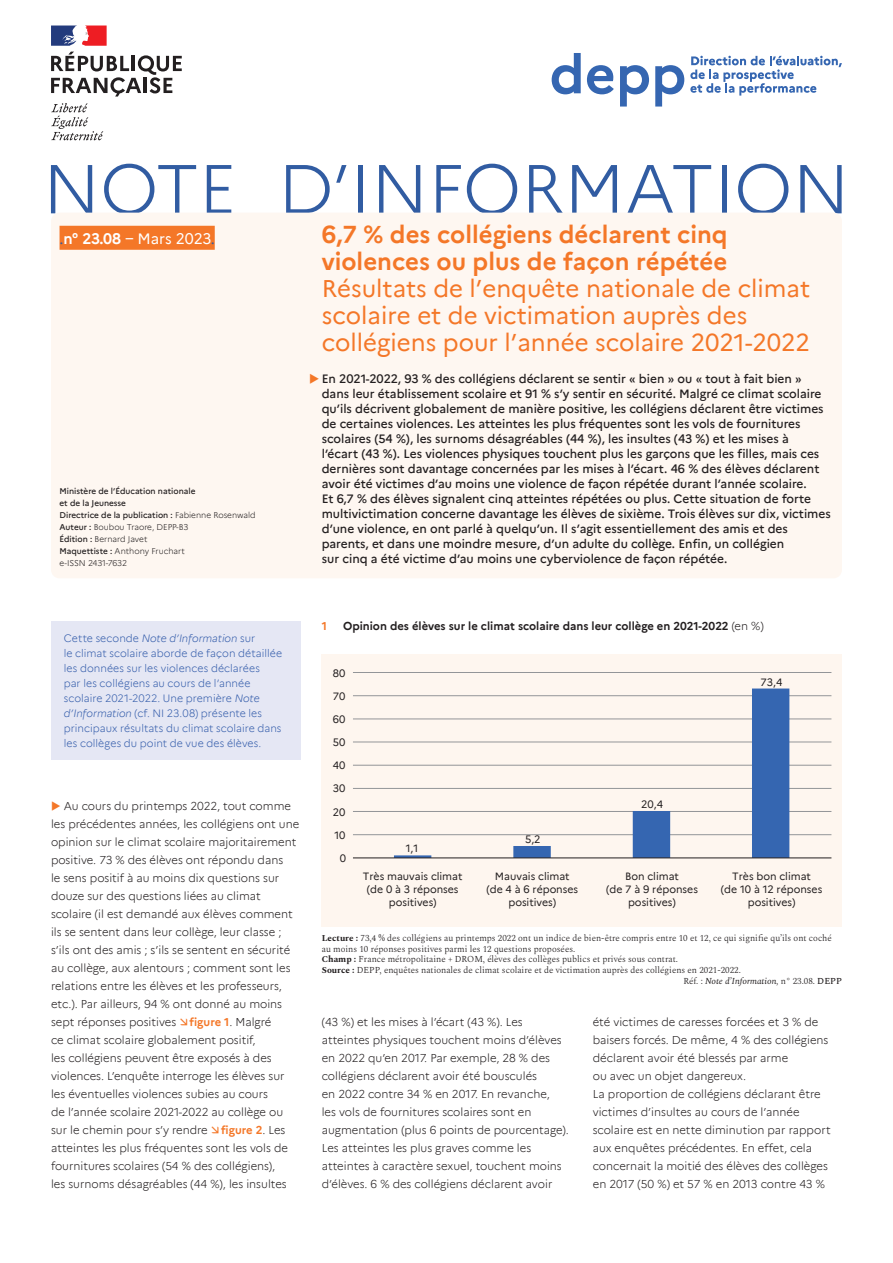
<style>
.page{position:relative;width:893px;height:1263px;background:#fff}
.page>*{position:absolute;margin:0;border:0;box-sizing:border-box;transform-origin:0 0}
.t1{font:300 69px "Marianne";color:#315ca2}
.Sous-titre{font:24px/27px "Marianne";color:#f47728}
.Titre{font:700 24px/27px "Marianne";color:#f47728}
.t2{font:15px "Marianne";color:#fff}
.t3{font:500 12px/15px "Marianne";color:#231f20}
.Texte_courant{font:300 11.25px/18px "Marianne";color:#231f20}
.Titre_tableau_et_fig{font:700 11.25px "Marianne";color:#231f20}
.Numéro_Figure{font:700 11.25px "Marianne";color:#f47728}
.Texte_courant-2{font:300 10.5px/15px "Marianne";letter-spacing:.005em;color:#375fac}
.t4{font:10.5px/12.6px "Marianne";color:#231f20;text-align:center}
.Lecture_tableau_et_f{font:300 9px/10.8px "Spectral";color:#231f20}
.Lecture_tableau_et_f-2{font:italic 9px "Spectral";color:#231f20}
.t5{font:500 8.25px/12px "Marianne";color:#231f20}
.s1{color:#315ca2}
.s2{font-weight:700}
.s3{font-weight:300}
.s4{font-style:italic}
.s5{font-weight:700;color:#f47728}
.s6{font-weight:300;font-style:normal}
.s7{font-weight:500;font-style:normal}
</style>
<div class="page">
<div style="left:51px;top:213px;width:791px;height:365px;background:#fef7f1;border-radius:9px"></div>
<div style="left:60px;top:226px;width:155px;height:24px;background:#f47728"></div>
<svg style="left:51px;top:52px;width:131px;height:45px"></svg>
<svg style="left:51px;top:103px;width:52px;height:37px"></svg>
<svg style="left:51px;top:26px;width:56px;height:20px"></svg>
<svg style="left:552px;top:53px;width:29px;height:41px"></svg>
<svg style="left:587px;top:65px;width:27px;height:29px"></svg>
<svg style="left:620px;top:65px;width:29px;height:42px"></svg>
<svg style="left:655px;top:65px;width:29px;height:42px"></svg>
<svg style="left:690px;top:56px;width:152px;height:40px"></svg>
<div style="left:51px;top:621px;width:249px;height:138px;background:#e5e7f4"></div>
<div style="left:322px;top:655px;width:520px;height:272px;background:#fef6ef"></div>
<hr style="left:353px;top:672px;width:478px;height:1px;background:#939598">
<hr style="left:353px;top:695px;width:478px;height:1px;background:#939598">
<hr style="left:353px;top:719px;width:478px;height:1px;background:#939598">
<hr style="left:353px;top:742px;width:478px;height:1px;background:#939598">
<hr style="left:353px;top:765px;width:478px;height:1px;background:#939598">
<hr style="left:353px;top:788px;width:478px;height:1px;background:#939598">
<hr style="left:353px;top:811px;width:478px;height:1px;background:#939598">
<hr style="left:353px;top:834px;width:478px;height:1px;background:#939598">
<svg style="left:394px;top:688px;width:395px;height:170px"></svg>
<hr style="left:353px;top:858px;width:478px;height:1px;background:#231f20">
<h1 class="t1" style="left:43px;top:136px;width:808px">NOTE D’INFORMATION</h1>
<h3 class="t2" style="left:60px;top:227px;width:157px"><span class="s1">.</span><span class="s2">n° 23.08</span> – Mars 2023<span class="s1">.</span></h3>
<p class="Titre" style="left:322px;top:219px;width:407px">6,7 % des collégiens déclarent cinq violences ou plus de façon répétée</p>
<p class="Sous-titre" style="left:322px;top:273px;width:490px">Résultats de l’enquête nationale de climat scolaire et de victimation auprès des collégiens pour l’année scolaire 2021-2022</p>
<p class="t3" style="left:322px;top:371px;width:510px">En 2021-2022, 93 % des collégiens déclarent se sentir « bien » ou « tout à fait bien » dans leur établissement scolaire et 91 % s’y sentir en sécurité. Malgré ce climat scolaire qu’ils décrivent globalement de manière positive, les collégiens déclarent être victimes de certaines violences. Les atteintes les plus fréquentes sont les vols de fournitures scolaires (54 %), les surnoms désagréables (44 %), les insultes (43 %) et les mises à<br>l’écart (43 %). Les violences physiques touchent plus les garçons que les filles, mais ces dernières sont davantage concernées par les mises à l’écart. 46 % des élèves déclarent avoir été victimes d’au moins une violence de façon répétée durant l’année scolaire.<br>Et 6,7 % des élèves signalent cinq atteintes répétées ou plus. Cette situation de forte multivictimation concerne davantage les élèves de sixième. Trois élèves sur dix, victimes d’une violence, en ont parlé à quelqu’un. Il s’agit essentiellement des amis et des parents, et dans une moindre mesure, d’un adulte du collège. Enfin, un collégien<br>sur cinq a été victime d’au moins une cyberviolence de façon répétée.</p>
<p class="t5" style="left:60px;top:484px;width:198px">Ministère de l’Éducation nationale<br>et de la Jeunesse<br>Directrice de la publication : <span class="s3">Fabienne Rosenwald<br></span>Auteur : <span class="s3">Boubou Traore, DEPP-B3<br></span>Édition : <span class="s3">Bernard Javet<br></span>Maquettiste : <span class="s3">Anthony Fruchart<br>e-ISSN 2431-7632</span></p>
<p class="Texte_courant-2" style="left:64px;top:629px;width:220px">Cette seconde <span class="s4">Note d’Information</span> sur<br>le climat scolaire aborde de façon détaillée les données sur les violences déclarées<br>par les collégiens au cours de l’année scolaire 2021-2022. Une première <span class="s4">Note d’Information</span> (cf. NI 23.08) présente les principaux résultats du climat scolaire dans les collèges du point de vue des élèves.</p>
<p class="Texte_courant" style="left:51px;top:796px;width:250px;text-indent:13px">Au cours du printemps 2022, tout comme les précédentes années, les collégiens ont une opinion sur le climat scolaire majoritairement positive. 73 % des élèves ont répondu dans<br>le sens positif à au moins dix questions sur douze sur des questions liées au climat scolaire (il est demandé aux élèves comment ils se sentent dans leur collège, leur classe ; s’ils ont des amis ; s’ils se sentent en sécurité au collège, aux alentours ; comment sont les relations entre les élèves et les professeurs, etc.). Par ailleurs, 94 % ont donné au moins sept réponses positives <span class="s5">figure 1</span>. Malgré<br>ce climat scolaire globalement positif,<br>les collégiens peuvent être exposés à des violences. L’enquête interroge les élèves sur les éventuelles violences subies au cours<br>de l’année scolaire 2021-2022 au collège ou sur le chemin pour s’y rendre <span class="s5">figure 2</span>. Les atteintes les plus fréquentes sont les vols de fournitures scolaires (54 % des collégiens),<br>les surnoms désagréables (44 %), les insultes</p>
<p class="Numéro_Figure" style="left:322px;top:617px;width:7px">1</p>
<p class="Titre_tableau_et_fig" style="left:343px;top:617px;width:422px">Opinion des élèves sur le climat scolaire dans leur collège en 2021-2022 <span class="s3">(en %)</span></p>
<p class="t4" style="left:333px;top:666px;width:14px">80</p>
<p class="t4" style="left:333px;top:689px;width:14px">70</p>
<p class="t4" style="left:333px;top:712px;width:14px">60</p>
<p class="t4" style="left:333px;top:735px;width:14px">50</p>
<p class="t4" style="left:333px;top:758px;width:14px">40</p>
<p class="t4" style="left:333px;top:781px;width:14px">30</p>
<p class="t4" style="left:333px;top:805px;width:14px">20</p>
<p class="t4" style="left:334px;top:828px;width:13px">10</p>
<p class="t4" style="left:340px;top:851px;width:8px">0</p>
<p class="t4" style="left:406px;top:841px;width:14px">1,1</p>
<p class="t4" style="left:525px;top:832px;width:17px">5,2</p>
<p class="t4" style="left:641px;top:797px;width:23px">20,4</p>
<p class="t4" style="left:761px;top:675px;width:23px">73,4</p>
<p class="t4" style="left:363px;top:869px;width:101px">Très mauvais climat (de 0 à 3 réponses positives)</p>
<p class="t4" style="left:486px;top:869px;width:93px">Mauvais climat (de 4 à 6 réponses positives)</p>
<p class="t4" style="left:606px;top:869px;width:93px">Bon climat<br>(de 7 à 9 réponses positives)</p>
<p class="t4" style="left:721px;top:869px;width:103px">Très bon climat<br>(de 10 à 12 réponses positives)</p>
<p class="Lecture_tableau_et_f" style="left:322px;top:932px;width:511px"><span class="s2">Lecture :</span> 73,4 % des collégiens au printemps 2022 ont un indice de bien-être compris entre 10 et 12, ce qui signifie qu’ils ont coché au moins 10 réponses positives parmi les 12 questions proposées.</p>
<p class="Lecture_tableau_et_f" style="left:322px;top:953px;width:358px"><span class="s2">Champ :</span> France métropolitaine + DROM, élèves des collèges publics et privés sous contrat.</p>
<p class="Lecture_tableau_et_f" style="left:322px;top:964px;width:421px"><span class="s2">Source :</span> DEPP, enquêtes nationales de climat scolaire et de victimation auprès des collégiens en 2021-2022.</p>
<p class="Lecture_tableau_et_f-2" style="left:683px;top:974px;width:160px"><span class="s6">Réf. :</span> Note d’Information, <span class="s6">n° 23.08.</span> <span class="s7">DEPP</span></p>
<p class="Texte_courant" style="left:322px;top:1012px;width:248px">(43 %) et les mises à l’écart (43 %). Les atteintes physiques touchent moins d’élèves en 2022 qu’en 2017. Par exemple, 28 % des collégiens déclarent avoir été bousculés<br>en 2022 contre 34 % en 2017. En revanche,<br>les vols de fournitures scolaires sont en augmentation (plus 6 points de pourcentage).</p>
<p class="Texte_courant" style="left:322px;top:1138px;width:242px">Les atteintes les plus graves comme les atteintes à caractère sexuel, touchent moins d’élèves. 6 % des collégiens déclarent avoir</p>
<p class="Texte_courant" style="left:593px;top:1012px;width:237px">été victimes de caresses forcées et 3 % de baisers forcés. De même, 4 % des collégiens déclarent avoir été blessés par arme<br>ou avec un objet dangereux.</p>
<p class="Texte_courant" style="left:593px;top:1084px;width:239px">La proportion de collégiens déclarant être victimes d’insultes au cours de l’année scolaire est en nette diminution par rapport aux enquêtes précédentes. En effet, cela concernait la moitié des élèves des collèges en 2017 (50 %) et 57 % en 2013 contre 43 %</p>
</div>
